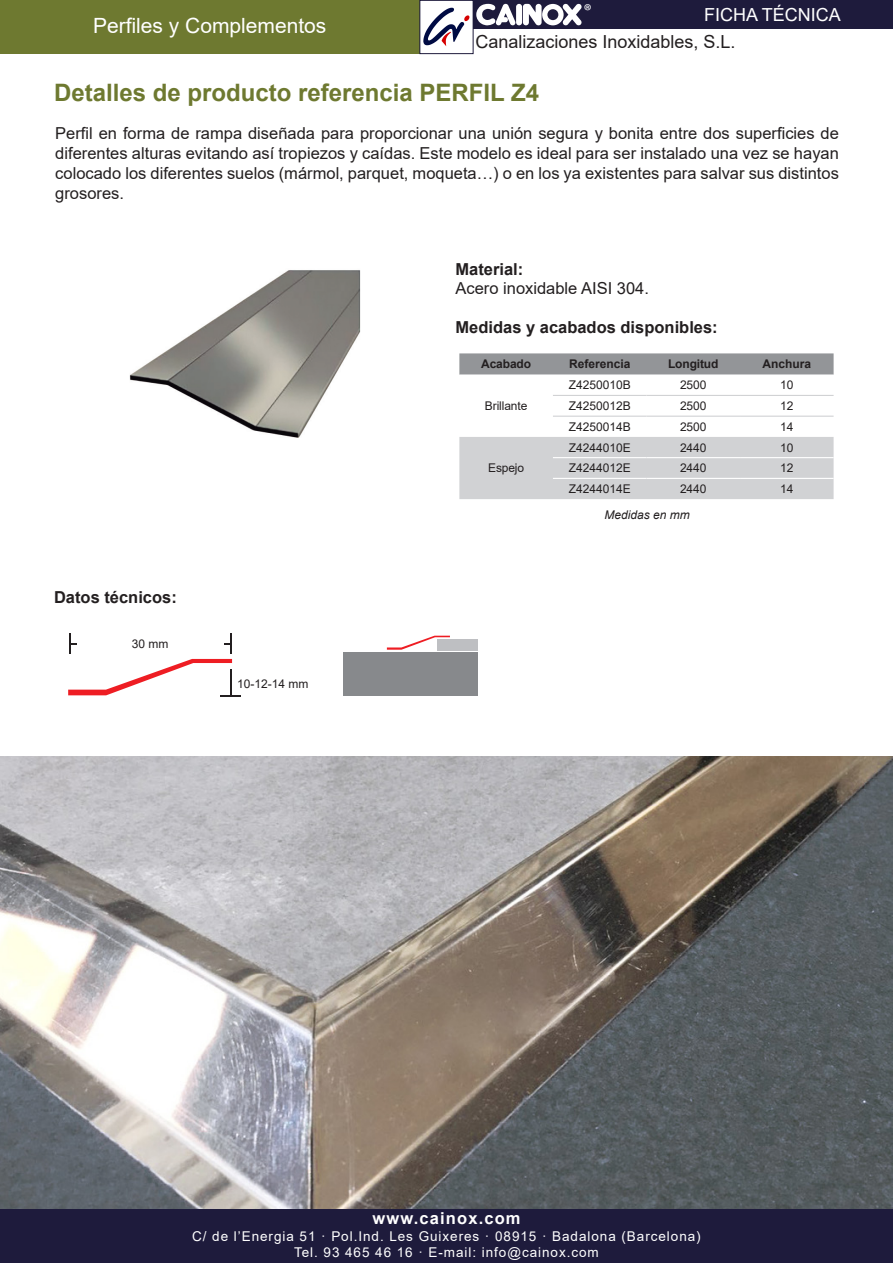
<style>
.page{position:relative;width:893px;height:1263px;background:#fff}
.page>*{position:absolute;margin:0;border:0;box-sizing:border-box;transform-origin:0 0}
.t1{font:700 24px "Arial";color:#6e7930}
.t2{font:21px "Arial";color:#fff}
.t3{font:18.75px "Myriad Pro";color:#fff}
.t4{font:18px "Arial";color:#231f20}
.t5{font:18px "Arial";color:#fff}
.t6{font:16.5px/19.8px "Arial";color:#231f20;text-align:justify}
.t7{font:700 16.5px "Arial";color:#231f20}
.t8{font:700 16.5px "Arial";letter-spacing:.07em;color:#fff}
.t9{font:13.5px/16.2px "Arial";letter-spacing:.07em;color:#fff;text-align:center}
.t10{font:12px "Arial";color:#231f20}
.t11{font:700 12px "Arial";color:#231f20}
.t12{font:italic 12px "Arial";color:#231f20}
</style>
<div class="page">
<div style="left:0;top:0;width:419px;height:54px;background:#6e7930"></div>
<div style="left:0;top:1209px;width:893px;height:54px;background:#1e1b3c"></div>
<div style="left:419px;top:0;width:54px;height:54px;border:1px solid #1e1b3c"></div>
<div style="left:473px;top:0;width:420px;height:29px;background:#1e1b3c"></div>
<svg style="left:423px;top:8px;width:47px;height:38px"></svg>
<div style="left:516px;top:4px;width:6px;height:21px;background:#fff;border-radius:3px"></div>
<svg style="left:523px;top:4px;width:59px;height:22px"></svg>
<svg style="left:476px;top:4px;width:40px;height:22px"></svg>
<svg style="left:459px;top:353px;width:375px;height:146px"></svg>
<hr style="left:553px;top:457px;width:93px;height:1px;background:#fff">
<hr style="left:646px;top:457px;width:94px;height:1px;background:#fff">
<hr style="left:740px;top:457px;width:94px;height:1px;background:#fff">
<hr style="left:553px;top:478px;width:93px;height:1px;background:#fff">
<hr style="left:646px;top:478px;width:94px;height:1px;background:#fff">
<hr style="left:740px;top:478px;width:94px;height:1px;background:#fff">
<hr style="left:553px;top:395px;width:93px;height:1px;background:#d1d2d4">
<hr style="left:646px;top:395px;width:94px;height:1px;background:#d1d2d4">
<hr style="left:740px;top:395px;width:94px;height:1px;background:#d1d2d4">
<hr style="left:553px;top:416px;width:93px;height:1px;background:#d1d2d4">
<hr style="left:646px;top:416px;width:94px;height:1px;background:#d1d2d4">
<hr style="left:740px;top:416px;width:94px;height:1px;background:#d1d2d4">
<div style="left:343px;top:652px;width:135px;height:43px;background:#87898c"></div>
<div style="left:438px;top:639px;width:40px;height:11px;background:#bebfc2"></div>
<svg style="left:68px;top:633px;width:173px;height:63px"></svg>
<svg style="left:387px;top:636px;width:63px;height:14px"></svg>
<img style="left:129px;top:270px;width:232px;height:168px">
<img style="left:0;top:757px;width:893px;height:452px">
<p class="t2" style="left:93px;top:11px;width:235px">Perfiles y Complementos</p>
<p class="t3" style="left:584px;top:-1px;width:9px">®</p>
<p class="t5" style="left:704px;top:2px;width:138px">FICHA TÉCNICA</p>
<p class="t4" style="left:475px;top:30px;width:262px">Canalizaciones Inoxidables, S.L.</p>
<p class="t1" style="left:54px;top:76px;width:487px">Detalles de producto referencia PERFIL Z4</p>
<p class="t6" style="left:55px;top:123px;width:785px">Perfil en forma de rampa diseñada para proporcionar una unión segura y bonita entre dos superficies de diferentes alturas evitando así tropiezos y caídas. Este modelo es ideal para ser instalado una vez se hayan colocado los diferentes suelos (mármol, parquet, moqueta…) o en los ya existentes para salvar sus distintos grosores.</p>
<p class="t7" style="left:455px;top:257px;width:69px">Material:</p>
<p class="t6" style="left:455px;top:278px;width:195px">Acero inoxidable AISI 304.</p>
<p class="t7" style="left:455px;top:316px;width:264px">Medidas y acabados disponibles:</p>
<p class="t11" style="left:481px;top:355px;width:51px">Acabado</p>
<p class="t11" style="left:569px;top:355px;width:63px">Referencia</p>
<p class="t11" style="left:668px;top:355px;width:52px">Longitud</p>
<p class="t11" style="left:762px;top:355px;width:50px">Anchura</p>
<p class="t10" style="left:485px;top:398px;width:44px">Brillante</p>
<p class="t10" style="left:569px;top:377px;width:64px">Z4250010B</p>
<p class="t10" style="left:680px;top:377px;width:28px">2500</p>
<p class="t10" style="left:780px;top:377px;width:15px">10</p>
<p class="t10" style="left:569px;top:398px;width:64px">Z4250012B</p>
<p class="t10" style="left:680px;top:398px;width:28px">2500</p>
<p class="t10" style="left:780px;top:398px;width:15px">12</p>
<p class="t10" style="left:569px;top:418px;width:64px">Z4250014B</p>
<p class="t10" style="left:680px;top:418px;width:28px">2500</p>
<p class="t10" style="left:780px;top:418px;width:15px">14</p>
<p class="t7" style="left:54px;top:585px;width:124px">Datos técnicos:</p>
<p class="t10" style="left:132px;top:635px;width:38px">30 mm</p>
<p class="t10" style="left:237px;top:675px;width:73px">10-12-14 mm</p>
<p class="t10" style="left:488px;top:460px;width:38px">Espejo</p>
<p class="t10" style="left:569px;top:439px;width:64px">Z4244010E</p>
<p class="t10" style="left:680px;top:439px;width:28px">2440</p>
<p class="t10" style="left:780px;top:439px;width:15px">10</p>
<p class="t10" style="left:569px;top:460px;width:64px">Z4244012E</p>
<p class="t10" style="left:680px;top:460px;width:28px">2440</p>
<p class="t10" style="left:780px;top:460px;width:15px">12</p>
<p class="t10" style="left:569px;top:481px;width:64px">Z4244014E</p>
<p class="t10" style="left:680px;top:481px;width:28px">2440</p>
<p class="t10" style="left:780px;top:481px;width:15px">14</p>
<p class="t12" style="left:605px;top:507px;width:87px">Medidas en mm</p>
<p class="t8" style="left:372px;top:1207px;width:150px">www.cainox.com</p>
<p class="t9" style="left:192px;top:1228px;width:510px">C/ de l’Energia 51 · Pol.Ind. Les Guixeres · 08915 · Badalona (Barcelona)<br>Tel. 93 465 46 16 · E-mail: info@cainox.com</p>
</div>
